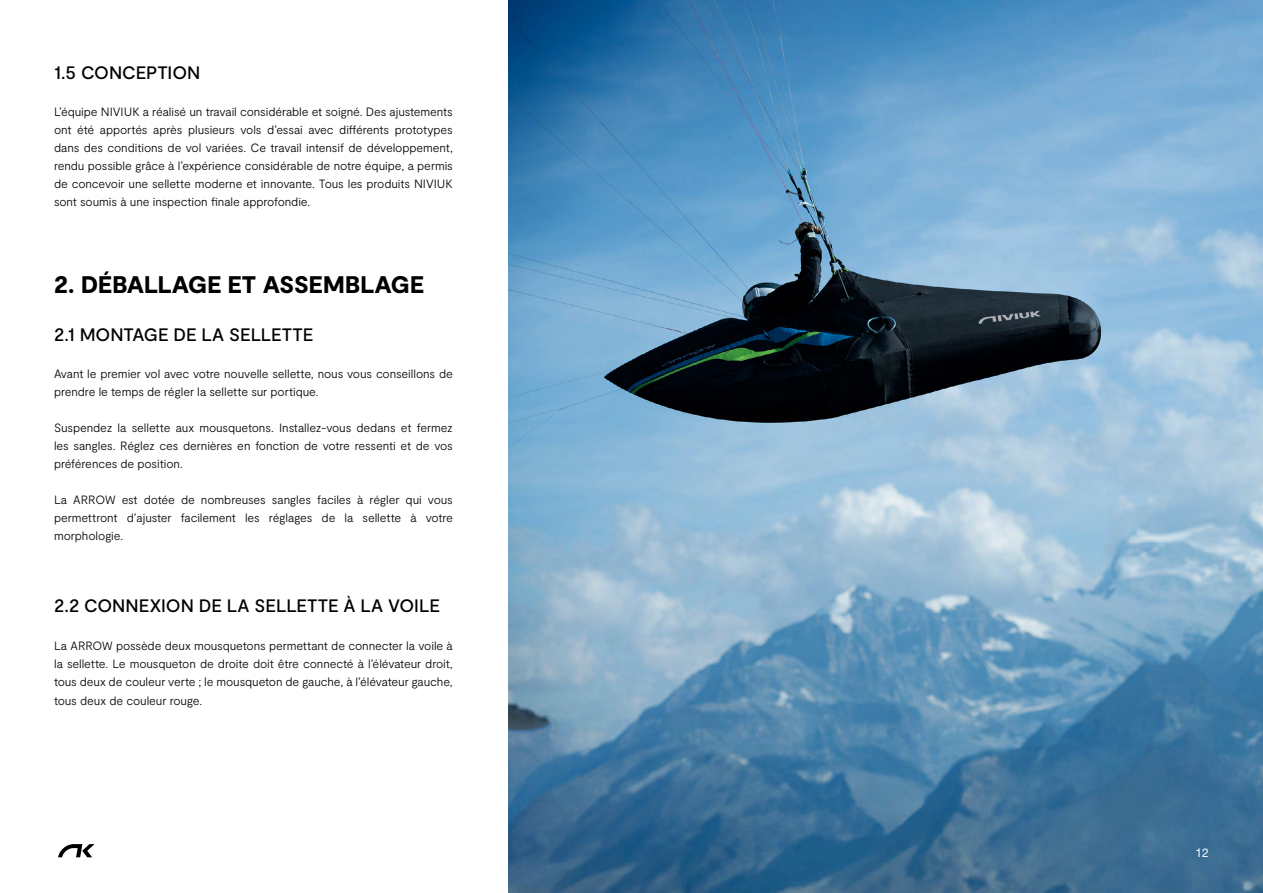
<style>
.page{position:relative;width:1263px;height:893px;background:#fff}
.page>*{position:absolute;margin:0;border:0;box-sizing:border-box;transform-origin:0 0}
.t1{font:900 24px "Moderat";letter-spacing:.005em;color:#000}
.t2{font:500 18px "Moderat";color:#000}
.t3{font:300 12px/18px "Moderat";letter-spacing:-.01em;color:#000;text-align:justify}
.t4{font:12px "Helvetica Neue LT Std";color:#fff}
</style>
<div class="page">
<img style="left:508px;top:0;width:755px;height:893px">
<svg style="left:58px;top:844px;width:37px;height:13px"></svg>
<h2 class="t2" style="left:54px;top:62px;width:148px">1.5 CONCEPTION</h2>
<p class="t3" style="left:54px;top:103px;width:400px">L’équipe NIVIUK a réalisé un travail considérable et soigné. Des ajustements ont été apportés après plusieurs vols d’essai avec différents prototypes dans des conditions de vol variées. Ce travail intensif de développement, rendu possible grâce à l’expérience considérable de notre équipe, a permis de concevoir une sellette moderne et innovante. Tous les produits NIVIUK sont soumis à une inspection finale approfondie.</p>
<h1 class="t1" style="left:54px;top:271px;width:372px">2. DÉBALLAGE ET ASSEMBLAGE</h1>
<h2 class="t2" style="left:54px;top:324px;width:261px">2.1 MONTAGE DE LA SELLETTE</h2>
<p class="t3" style="left:54px;top:365px;width:400px">Avant le premier vol avec votre nouvelle sellette, nous vous conseillons de prendre le temps de régler la sellette sur portique.</p>
<p class="t3" style="left:54px;top:419px;width:400px">Suspendez la sellette aux mousquetons. Installez-vous dedans et fermez les sangles. Réglez ces dernières en fonction de votre ressenti et de vos préférences de position.</p>
<p class="t3" style="left:54px;top:491px;width:400px">La ARROW est dotée de nombreuses sangles faciles à régler qui vous permettront d’ajuster facilement les réglages de la sellette à votre morphologie.</p>
<h2 class="t2" style="left:54px;top:595px;width:387px">2.2 CONNEXION DE LA SELLETTE À LA VOILE</h2>
<p class="t3" style="left:54px;top:637px;width:400px">La ARROW possède deux mousquetons permettant de connecter la voile à la sellette. Le mousqueton de droite doit être connecté à l’élévateur droit, tous deux de couleur verte ; le mousqueton de gauche, à l’élévateur gauche,</p>
<p class="t3" style="left:54px;top:692px;width:150px">tous deux de couleur rouge.</p>
<p class="t4" style="left:1195px;top:845px;width:15px">12</p>
</div>
